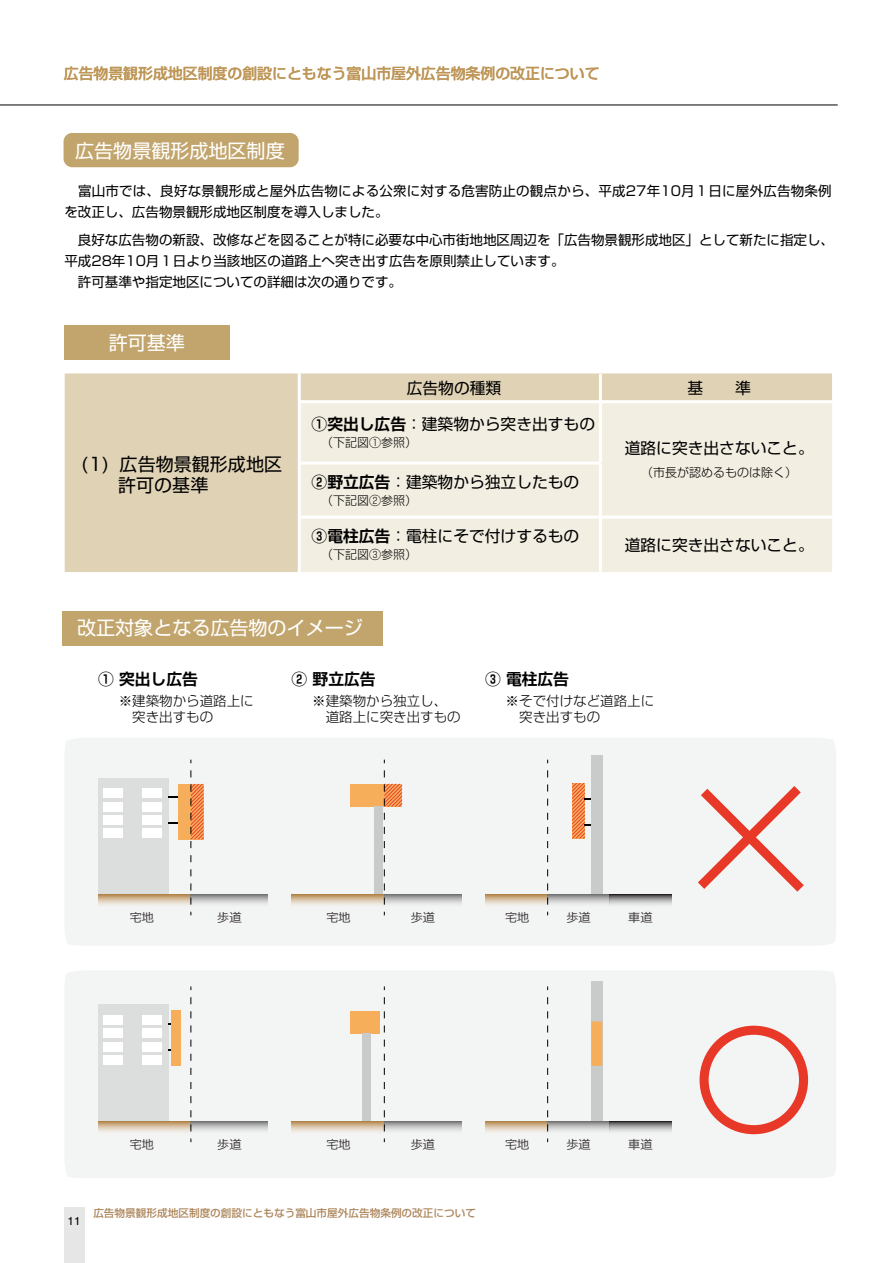
<style>
.page{position:relative;width:893px;height:1263px;background:#fff}
.page>*{position:absolute;margin:0;border:0;box-sizing:border-box;transform-origin:0 0}
.t1{font:19.05px "Shin Go Pr 6";color:#fff}
.t2{font:18px/21.6px "Shin Go Pr 6";color:#000}
.t3{font:15.75px "Shin Go Pr 6";color:#000}
.t4{font:700 15.75px "Shin Go Pr 6 De";color:#000}
.t5{font:500 14.85px "Shin Go Pr 6";color:#c2a56d}
.t6{font:13.5px/21px "Shin Go Pr 6";color:#000}
.t7{font:300 13.5px/16.5px "Shin Go Pr 6";color:#000}
.t8{font:12.15px "Meiryo";color:#3e3a39}
.t9{font:300 12px "Shin Go Pr 6";color:#000}
.t10{font:11.7px "Helvetica";color:#000}
.t11{font:500 10.65px "Shin Go Pr 6";color:#ad875d}
.s1{font-family:"Shin Go Pr 6 De";font-weight:700}
</style>
<div class="page">
<div style="left:64px;top:1207px;width:20px;height:56px;background:#e6e6e6"></div>
<hr style="left:0;top:105px;width:838px;height:1px;background:#000">
<div style="left:62px;top:611px;width:320px;height:34px;background:#c2a56d"></div>
<svg style="left:301px;top:373px;width:531px;height:199px;background:#f0eadb"></svg>
<div style="left:65px;top:373px;width:233px;height:199px;background:#e0d2b5"></div>
<hr style="left:599px;top:518px;width:3px;height:54px;background:#fff">
<hr style="left:299px;top:516px;width:533px;height:3px;background:#fff">
<hr style="left:599px;top:464px;width:3px;height:53px;background:#fff">
<hr style="left:299px;top:462px;width:301px;height:3px;background:#fff">
<hr style="left:599px;top:402px;width:3px;height:61px;background:#fff">
<hr style="left:601px;top:400px;width:231px;height:3px;background:#fff">
<hr style="left:299px;top:400px;width:301px;height:3px;background:#fff">
<hr style="left:599px;top:374px;width:3px;height:28px;background:#fff">
<div style="left:64px;top:326px;width:166px;height:34px;background:#c2a56d"></div>
<div style="left:64px;top:133px;width:235px;height:34px;background:#c2a56d;border-radius:9px"></div>
<div style="left:65px;top:738px;width:771px;height:207px;background:#f3f4f4"></div>
<div style="left:65px;top:971px;width:771px;height:207px;background:#f3f4f4"></div>
<div style="left:178px;top:784px;width:26px;height:55px;background:#f6ae5b"></div>
<div style="left:98px;top:778px;width:71px;height:116px;background:#dcdddd"></div>
<svg style="left:98px;top:894px;width:93px;height:21px"></svg>
<svg style="left:191px;top:894px;width:77px;height:21px"></svg>
<svg style="left:169px;top:822px;width:9px;height:2px"></svg>
<div style="left:142px;top:788px;width:19px;height:10px;background:#fff"></div>
<div style="left:142px;top:802px;width:19px;height:9px;background:#fff"></div>
<div style="left:142px;top:815px;width:19px;height:10px;background:#fff"></div>
<div style="left:142px;top:828px;width:19px;height:10px;background:#fff"></div>
<div style="left:104px;top:788px;width:19px;height:10px;background:#fff"></div>
<div style="left:104px;top:802px;width:19px;height:9px;background:#fff"></div>
<div style="left:104px;top:815px;width:19px;height:10px;background:#fff"></div>
<div style="left:104px;top:828px;width:19px;height:10px;background:#fff"></div>
<div style="left:350px;top:784px;width:52px;height:23px;background:#f6ae5b"></div>
<svg style="left:292px;top:894px;width:92px;height:21px"></svg>
<svg style="left:384px;top:894px;width:77px;height:21px"></svg>
<div style="left:375px;top:807px;width:8px;height:87px;background:#c9caca"></div>
<div style="left:591px;top:755px;width:12px;height:139px;background:#c9caca"></div>
<svg style="left:485px;top:894px;width:63px;height:21px"></svg>
<svg style="left:548px;top:894px;width:61px;height:21px"></svg>
<svg style="left:547px;top:760px;width:1px;height:145px"></svg>
<svg style="left:609px;top:894px;width:62px;height:21px"></svg>
<div style="left:171px;top:1011px;width:10px;height:55px;background:#f6ae5b"></div>
<div style="left:98px;top:1005px;width:71px;height:116px;background:#dcdddd"></div>
<svg style="left:98px;top:1121px;width:93px;height:21px"></svg>
<svg style="left:191px;top:1121px;width:77px;height:21px"></svg>
<svg style="left:191px;top:986px;width:1px;height:145px"></svg>
<div style="left:142px;top:1015px;width:19px;height:10px;background:#fff"></div>
<div style="left:142px;top:1028px;width:19px;height:10px;background:#fff"></div>
<div style="left:142px;top:1042px;width:19px;height:10px;background:#fff"></div>
<div style="left:142px;top:1055px;width:19px;height:10px;background:#fff"></div>
<div style="left:104px;top:1015px;width:19px;height:10px;background:#fff"></div>
<div style="left:104px;top:1028px;width:19px;height:10px;background:#fff"></div>
<div style="left:104px;top:1042px;width:19px;height:10px;background:#fff"></div>
<div style="left:104px;top:1055px;width:19px;height:10px;background:#fff"></div>
<div style="left:350px;top:1011px;width:30px;height:22px;background:#f6ae5b"></div>
<svg style="left:292px;top:1121px;width:92px;height:21px"></svg>
<svg style="left:384px;top:1121px;width:77px;height:21px"></svg>
<svg style="left:384px;top:986px;width:1px;height:145px"></svg>
<div style="left:363px;top:1033px;width:8px;height:88px;background:#c9caca"></div>
<div style="left:591px;top:982px;width:12px;height:139px;background:#c9caca"></div>
<svg style="left:591px;top:1021px;width:11px;height:45px"></svg>
<svg style="left:485px;top:1121px;width:63px;height:21px"></svg>
<svg style="left:548px;top:1121px;width:61px;height:21px"></svg>
<svg style="left:547px;top:986px;width:1px;height:145px"></svg>
<svg style="left:609px;top:1121px;width:62px;height:21px"></svg>
<svg style="left:191px;top:760px;width:13px;height:145px"></svg>
<svg style="left:384px;top:760px;width:19px;height:145px"></svg>
<svg style="left:572px;top:783px;width:19px;height:55px"></svg>
<div style="left:699px;top:1026px;width:109px;height:108px;border:9px solid #e83828;border-radius:50%"></div>
<svg style="left:688px;top:776px;width:125px;height:125px"></svg>
<p class="t5" style="left:64px;top:62px;width:537px">広告物景観形成地区制度の創設にともなう富山市屋外広告物条例の改正について</p>
<h1 class="t1" style="left:75px;top:135px;width:211px">広告物景観形成地区制度</h1>
<p class="t6" style="left:64px;top:179px;width:769px">　富山市では、良好な景観形成と屋外広告物による公衆に対する危害防止の観点から、平成27年10月１日に屋外広告物条例を改正し、広告物景観形成地区制度を導入しました。</p>
<p class="t6" style="left:64px;top:228px;width:771px">　良好な広告物の新設、改修などを図ることが特に必要な中心市街地地区周辺を「広告物景観形成地区」として新たに指定し、平成28年10月１日より当該地区の道路上へ突き出す広告を原則禁止しています。<br>　許可基準や指定地区についての詳細は次の通りです。</p>
<h1 class="t1" style="left:109px;top:327px;width:78px">許可基準</h1>
<h2 class="t2" style="left:82px;top:452px;width:202px">(1) 広告物景観形成地区　　許可の基準</h2>
<p class="t3" style="left:407px;top:375px;width:96px">広告物の種類</p>
<p class="t3" style="left:688px;top:375px;width:17px">基</p>
<p class="t3" style="left:735px;top:375px;width:17px">準</p>
<p class="t3" style="left:312px;top:411px;width:285px"><span class="s1">①突出し広告</span>：建築物から突き出すもの</p>
<p class="t3" style="left:625px;top:435px;width:190px">道路に突き出さないこと。</p>
<p class="t9" style="left:641px;top:462px;width:157px">（市長が認めるものは除く）</p>
<p class="t9" style="left:321px;top:433px;width:97px">（下記図①参照）</p>
<p class="t3" style="left:312px;top:469px;width:269px"><span class="s1">②野立広告</span>：建築物から独立したもの</p>
<p class="t3" style="left:312px;top:523px;width:269px"><span class="s1">③電柱広告</span>：電柱にそで付けするもの</p>
<p class="t9" style="left:321px;top:491px;width:97px">（下記図②参照）</p>
<p class="t3" style="left:625px;top:532px;width:191px">道路に突き出さないこと。</p>
<p class="t9" style="left:321px;top:545px;width:97px">（下記図③参照）</p>
<h1 class="t1" style="left:77px;top:612px;width:287px">改正対象となる広告物のイメージ</h1>
<p class="t4" style="left:98px;top:666px;width:101px">① 突出し広告</p>
<p class="t7" style="left:119px;top:691px;width:136px">※建築物から道路上に　突き出すもの</p>
<p class="t4" style="left:292px;top:666px;width:85px">② 野立広告</p>
<p class="t7" style="left:312px;top:691px;width:150px">※建築物から独立し、　道路上に突き出すもの</p>
<p class="t4" style="left:485px;top:666px;width:85px">③ 電柱広告</p>
<p class="t7" style="left:506px;top:691px;width:150px">※そで付けなど道路上に　突き出すもの</p>
<p class="t8" style="left:130px;top:911px;width:26px">宅地</p>
<p class="t8" style="left:217px;top:911px;width:26px">歩道</p>
<p class="t8" style="left:326px;top:911px;width:26px">宅地</p>
<p class="t8" style="left:411px;top:911px;width:26px">歩道</p>
<p class="t8" style="left:505px;top:911px;width:26px">宅地</p>
<p class="t8" style="left:566px;top:911px;width:26px">歩道</p>
<p class="t8" style="left:628px;top:911px;width:26px">車道</p>
<p class="t8" style="left:130px;top:1138px;width:26px">宅地</p>
<p class="t8" style="left:217px;top:1138px;width:26px">歩道</p>
<p class="t8" style="left:326px;top:1138px;width:26px">宅地</p>
<p class="t8" style="left:411px;top:1138px;width:26px">歩道</p>
<p class="t8" style="left:505px;top:1138px;width:26px">宅地</p>
<p class="t8" style="left:566px;top:1138px;width:26px">歩道</p>
<p class="t8" style="left:628px;top:1138px;width:26px">車道</p>
<p class="t10" style="left:68px;top:1211px;width:15px">11</p>
<p class="t11" style="left:93px;top:1204px;width:384px">広告物景観形成地区制度の創設にともなう富山市屋外広告物条例の改正について</p>
</div>
